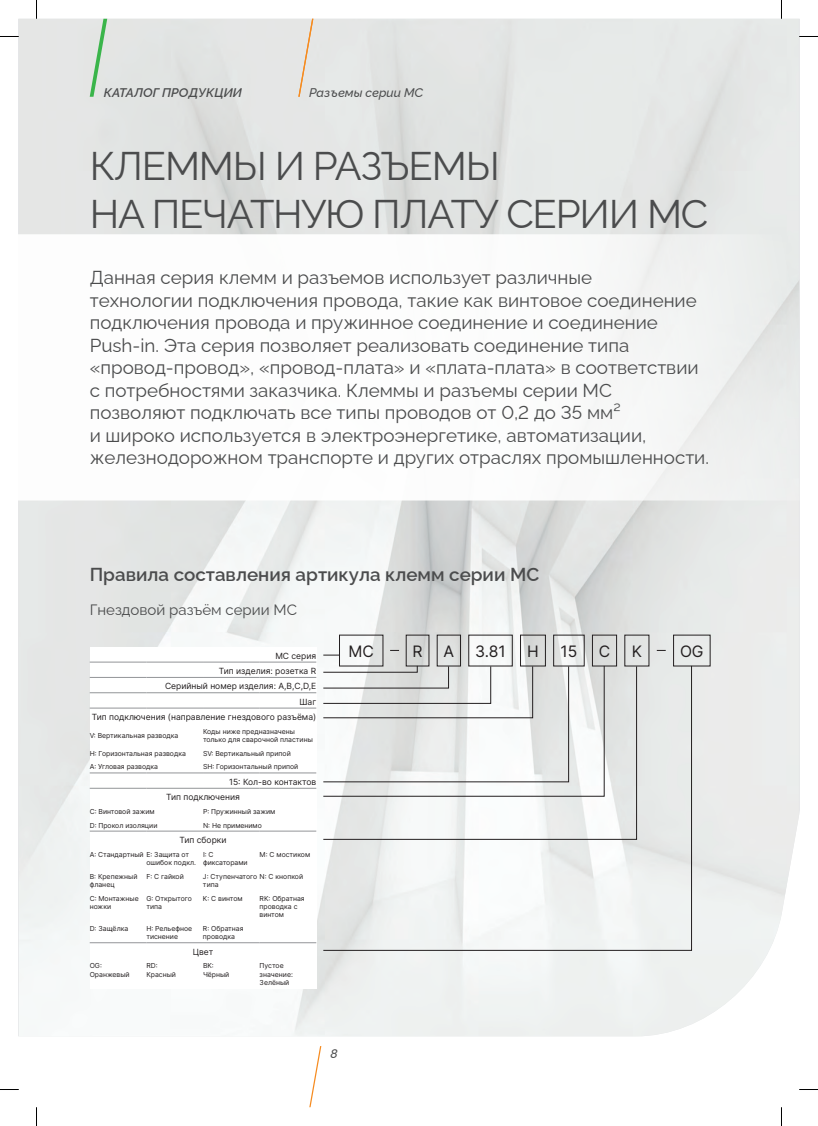
<style>
.page{position:relative;width:818px;height:1126px;background:#fff}
.page>*{position:absolute;margin:0;border:0;box-sizing:border-box;transform-origin:0 0}
.t1{font:40px/48px "Raleway";letter-spacing:-.03em;color:#4b4c4d}
.t2{font:18.75px/22.5px "Raleway";color:#4b4c4d}
.t3{font:600 18.75px "Raleway";color:#4b4c4d}
.t4{font:15.75px "Inter";color:#231f20}
.t5{font:15px "Raleway";color:#4b4c4d}
.t6{font:italic 600 12.5px "Raleway";color:#4b4c4d}
.t7{font:italic 500 12.5px "Raleway";color:#4b4c4d}
.t8{font:8.5px/15.4px "Inter";color:#231f20;text-align:right}
.t9{font:6.88px/8.2px "Inter";color:#231f20}
</style>
<div class="page">
<img style="left:19px;top:19px;width:779px;height:1017px">
<svg style="left:19px;top:234px;width:779px;height:266px"></svg>
<div style="left:405px;top:634px;width:24px;height:32px;border:1px solid #231f20"></div>
<div style="left:436px;top:634px;width:24px;height:32px;border:1px solid #231f20"></div>
<div style="left:520px;top:634px;width:25px;height:32px;border:1px solid #231f20"></div>
<div style="left:553px;top:634px;width:31px;height:32px;border:1px solid #231f20"></div>
<div style="left:591px;top:634px;width:25px;height:32px;border:1px solid #231f20"></div>
<div style="left:90px;top:646px;width:226px;height:342px;background:#fff"></div>
<hr style="left:90px;top:661px;width:56px;height:1px;background:#939598">
<hr style="left:146px;top:661px;width:57px;height:1px;background:#939598">
<hr style="left:203px;top:661px;width:56px;height:1px;background:#939598">
<hr style="left:259px;top:661px;width:57px;height:1px;background:#939598">
<hr style="left:90px;top:677px;width:56px;height:1px;background:#939598">
<hr style="left:146px;top:677px;width:57px;height:1px;background:#939598">
<hr style="left:203px;top:677px;width:56px;height:1px;background:#939598">
<hr style="left:259px;top:677px;width:57px;height:1px;background:#939598">
<hr style="left:90px;top:692px;width:56px;height:1px;background:#939598">
<hr style="left:146px;top:692px;width:57px;height:1px;background:#939598">
<hr style="left:203px;top:692px;width:56px;height:1px;background:#939598">
<hr style="left:259px;top:692px;width:57px;height:1px;background:#939598">
<hr style="left:90px;top:707px;width:56px;height:1px;background:#939598">
<hr style="left:146px;top:707px;width:57px;height:1px;background:#939598">
<hr style="left:203px;top:707px;width:56px;height:1px;background:#939598">
<hr style="left:259px;top:707px;width:57px;height:1px;background:#939598">
<hr style="left:90px;top:772px;width:56px;height:1px;background:#939598">
<hr style="left:146px;top:772px;width:57px;height:1px;background:#939598">
<hr style="left:203px;top:772px;width:56px;height:1px;background:#939598">
<hr style="left:259px;top:772px;width:57px;height:1px;background:#939598">
<hr style="left:90px;top:787px;width:56px;height:1px;background:#939598">
<hr style="left:146px;top:787px;width:57px;height:1px;background:#939598">
<hr style="left:203px;top:787px;width:56px;height:1px;background:#939598">
<hr style="left:259px;top:787px;width:57px;height:1px;background:#939598">
<hr style="left:90px;top:830px;width:56px;height:1px;background:#939598">
<hr style="left:146px;top:830px;width:57px;height:1px;background:#939598">
<hr style="left:203px;top:830px;width:56px;height:1px;background:#939598">
<hr style="left:259px;top:830px;width:57px;height:1px;background:#939598">
<hr style="left:90px;top:942px;width:56px;height:1px;background:#939598">
<hr style="left:146px;top:942px;width:57px;height:1px;background:#939598">
<hr style="left:203px;top:942px;width:56px;height:1px;background:#939598">
<hr style="left:259px;top:942px;width:57px;height:1px;background:#939598">
<svg style="left:323px;top:654px;width:16px;height:1px"></svg>
<svg style="left:322px;top:665px;width:369px;height:285px"></svg>
<svg style="left:87px;top:19px;width:23px;height:81px;background:#c8ddcb"></svg>
<svg style="left:297px;top:19px;width:17px;height:79px"></svg>
<svg style="left:309px;top:1046px;width:13px;height:61px"></svg>
<svg style="left:0;top:36px;width:19px;height:1px"></svg>
<svg style="left:798px;top:36px;width:19px;height:1px"></svg>
<svg style="left:0;top:1089px;width:19px;height:1px"></svg>
<svg style="left:799px;top:1089px;width:18px;height:1px"></svg>
<svg style="left:36px;top:0;width:1px;height:19px"></svg>
<svg style="left:36px;top:1107px;width:1px;height:18px"></svg>
<h3 class="t6" style="left:104px;top:82px;width:139px">КАТАЛОГ ПРОДУКЦИИ</h3>
<h3 class="t7" style="left:309px;top:82px;width:116px">Разъемы серии МС</h3>
<h1 class="t1" style="left:90px;top:137px;width:619px">КЛЕММЫ И РАЗЪЕМЫ<br>НА ПЕЧАТНУЮ ПЛАТУ СЕРИИ MC</h1>
<p class="t2" style="left:90px;top:264px;width:620px">Данная серия клемм и разъемов использует различные<br>технологии подключения провода, такие как винтовое соединение подключения провода и пружинное соединение и соединение Push-in. Эта серия позволяет реализовать соединение типа «провод-провод», «провод-плата» и «плата-плата» в соответствии с потребностями заказчика. Клеммы и разъемы серии МС позволяют подключать все типы проводов от 0,2 до 35 мм²<br>и широко используется в электроэнергетике, автоматизации, железнодорожном транспорте и других отраслях промышленности.</p>
<h2 class="t3" style="left:90px;top:559px;width:450px">Правила составления артикула клемм серии МС</h2>
<h3 class="t5" style="left:90px;top:597px;width:209px">Гнездовой разъём серии MC</h3>
<p class="t8" style="left:275px;top:647px;width:42px">MC серия</p>
<h3 class="t4" style="left:348px;top:639px;width:27px">MC</h3>
<h3 class="t4" style="left:412px;top:639px;width:12px">R</h3>
<h3 class="t4" style="left:443px;top:639px;width:12px">A</h3>
<h3 class="t4" style="left:475px;top:639px;width:32px">3.81</h3>
<h3 class="t4" style="left:527px;top:639px;width:13px">H</h3>
<h3 class="t4" style="left:560px;top:639px;width:18px">15</h3>
<h3 class="t4" style="left:598px;top:639px;width:13px">C</h3>
<h3 class="t4" style="left:631px;top:639px;width:12px">K</h3>
<h3 class="t4" style="left:679px;top:639px;width:25px">OG</h3>
<p class="t8" style="left:92px;top:662px;width:226px">Тип изделия: розетка R<br>Серийный номер изделия: A,B,C,D,E<br>Шаг<br>Тип подключения (направление гнездового разъёма)</p>
<p class="t9" style="left:90px;top:731px;width:90px">V: Вертикальная разводка</p>
<p class="t9" style="left:203px;top:726px;width:111px">Коды ниже предназначены только для сварочной пластины</p>
<p class="t9" style="left:90px;top:748px;width:98px">H: Горизонтальная разводка</p>
<p class="t9" style="left:203px;top:748px;width:89px">SV: Вертикальный припой</p>
<p class="t9" style="left:90px;top:762px;width:70px">A: Угловая разводка</p>
<p class="t9" style="left:203px;top:762px;width:97px">SH: Горизонтальный припой</p>
<p class="t8" style="left:166px;top:773px;width:152px;text-align:left;text-indent:63px">15: Кол-во контактов<br>Тип подключения</p>
<p class="t9" style="left:90px;top:807px;width:66px">C: Винтовой зажим</p>
<p class="t9" style="left:203px;top:807px;width:74px">P: Пружинный зажим</p>
<p class="t9" style="left:90px;top:820px;width:69px">D: Прокол изоляции</p>
<p class="t9" style="left:203px;top:820px;width:60px">N: Не применимо</p>
<p class="t8" style="left:179px;top:831px;width:49px">Тип сборки</p>
<p class="t9" style="left:146px;top:849px;width:51px;text-indent:-57px">A: Стандартный E: Защита от ошибок подкл.</p>
<p class="t9" style="left:203px;top:849px;width:46px">I: С фиксаторами</p>
<p class="t9" style="left:259px;top:849px;width:52px">M: С мостиком</p>
<p class="t9" style="left:90px;top:871px;width:49px">B: Крепежный фланец</p>
<p class="t9" style="left:146px;top:871px;width:39px">F: С гайкой</p>
<p class="t9" style="left:203px;top:871px;width:102px">J: Ступенчатого N: С кнопкой типа</p>
<p class="t9" style="left:90px;top:893px;width:50px">C: Монтажные ножки</p>
<p class="t9" style="left:146px;top:893px;width:47px">G: Открытого типа</p>
<p class="t9" style="left:203px;top:893px;width:41px">K: С винтом</p>
<p class="t9" style="left:259px;top:893px;width:47px">RK: Обратная проводка с винтом</p>
<p class="t9" style="left:90px;top:924px;width:40px">D: Защёлка</p>
<p class="t9" style="left:146px;top:924px;width:47px">H: Рельефное тиснение</p>
<p class="t9" style="left:203px;top:924px;width:42px">R: Обратная проводка</p>
<p class="t8" style="left:193px;top:943px;width:22px">Цвет</p>
<p class="t9" style="left:90px;top:961px;width:41px">OG:<br>Оранжевый</p>
<p class="t9" style="left:146px;top:961px;width:31px">RD:<br>Красный</p>
<p class="t9" style="left:203px;top:961px;width:28px">BK:<br>Чёрный</p>
<p class="t9" style="left:259px;top:961px;width:35px">Пустое значение:<br>Зелёный</p>
<h3 class="t7" style="left:330px;top:1043px;width:9px">8</h3>
</div>
